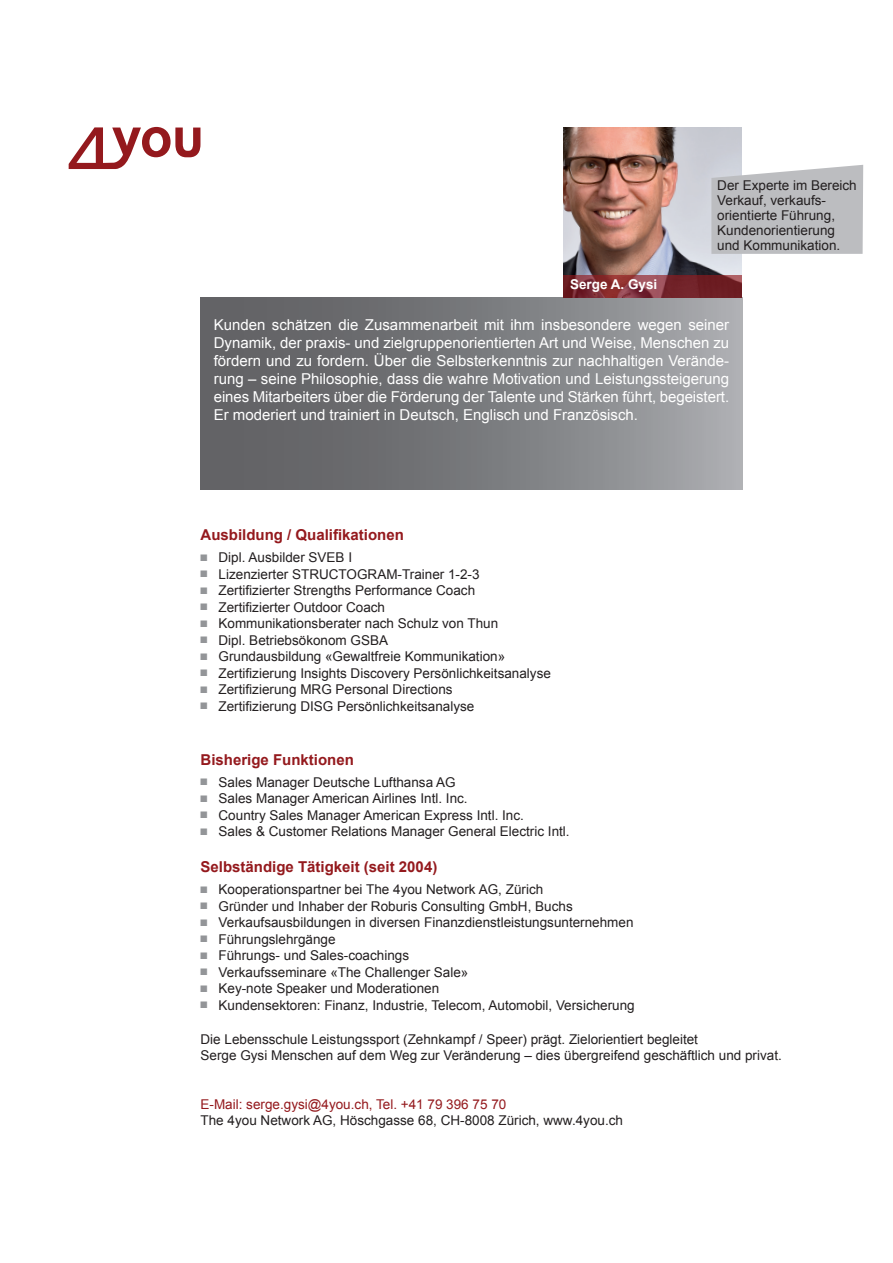
<style>
.page{position:relative;width:893px;height:1263px;background:#fff}
.page>*{position:absolute;margin:0;border:0;box-sizing:border-box;transform-origin:0 0}
.t1{font:15px/18px "Arial";color:#fff;text-align:justify}
.t2{font:700 15px "Arial";color:#94191d}
.t3{font:13.5px/16.5px "Arial";color:#231f20}
.t4{font:13.5px "Arial";color:#94191d}
.t5{font:700 13.5px "Arial";color:#fff}
.s1{font-family:"Monotype Sorts";font-size:9px;color:#939598}
</style>
<div class="page">
<div style="left:201px;top:298px;width:541px;height:191px;background:linear-gradient(to right,#57575a,#a4a6a9)"></div>
<svg style="left:69px;top:127px;width:131px;height:42px"></svg>
<img style="left:563px;top:128px;width:179px;height:147px">
<svg style="left:563px;top:275px;width:179px;height:23px"></svg>
<svg style="left:711px;top:165px;width:152px;height:89px"></svg>
<p class="t5" style="left:570px;top:275px;width:89px">Serge A. Gysi</p>
<p class="t3" style="left:717px;top:178px;width:141px;line-height:15px">Der Experte im Bereich<br>Verkauf, verkaufs&shy;orientierte Führung,<br>Kundenorientierung und Kommunikation.</p>
<p class="t1" style="left:214px;top:316px;width:517px">Kunden schätzen die Zusammenarbeit mit ihm insbesondere wegen seiner Dynamik, der praxis- und zielgruppenorientierten Art und Weise, Menschen zu fördern und zu fordern. Über die Selbsterkenntnis zur nachhaltigen Verände&shy;rung – seine Philosophie, dass die wahre Motivation und Leistungssteigerung eines Mitarbeiters über die Förderung der Talente und Stärken führt, begeistert.<br>Er moderiert und trainiert in Deutsch, Englisch und Französisch.</p>
<p class="t2" style="left:201px;top:525px;width:205px">Ausbildung / Qualifikationen</p>
<p class="t3" style="left:201px;top:549px;width:352px"><span class="s1">N</span> Dipl. Ausbilder SVEB I<br><span class="s1">N</span> Lizenzierter STRUCTOGRAM-Trainer 1-2-3<br><span class="s1">N</span> Zertifizierter Strengths Performance Coach<br><span class="s1">N</span> Zertifizierter Outdoor Coach<br><span class="s1">N</span> Kommunikationsberater nach Schulz von Thun<br><span class="s1">N</span> Dipl. Betriebsökonom GSBA<br><span class="s1">N</span> Grundausbildung «Gewaltfreie Kommunikation»<br><span class="s1">N</span> Zertifizierung Insights Discovery Persönlichkeitsanalyse <span class="s1">N</span> Zertifizierung MRG Personal Directions<br><span class="s1">N</span> Zertifizierung DISG Persönlichkeitsanalyse</p>
<p class="t2" style="left:201px;top:750px;width:155px">Bisherige Funktionen</p>
<p class="t3" style="left:201px;top:774px;width:371px"><span class="s1">N</span> Sales Manager Deutsche Lufthansa AG<br><span class="s1">N</span> Sales Manager American Airlines Intl. Inc.<br><span class="s1">N</span> Country Sales Manager American Express Intl. Inc.<br><span class="s1">N</span> Sales &amp; Customer Relations Manager General Electric Intl.</p>
<p class="t2" style="left:201px;top:857px;width:238px">Selbständige Tätigkeit (seit 2004)</p>
<p class="t3" style="left:201px;top:881px;width:436px"><span class="s1">N</span> Kooperationspartner bei The 4you Network AG, Zürich<br><span class="s1">N</span> Gründer und Inhaber der Roburis Consulting GmbH, Buchs<br><span class="s1">N</span> Verkaufsausbildungen in diversen Finanzdienstleistungsunternehmen <span class="s1">N</span> Führungslehrgänge<br><span class="s1">N</span> Führungs- und Sales-coachings<br><span class="s1">N</span> Verkaufsseminare «The Challenger Sale»<br><span class="s1">N</span> Key-note Speaker und Moderationen<br><span class="s1">N</span> Kundensektoren: Finanz, Industrie, Telecom, Automobil, Versicherung</p>
<p class="t3" style="left:201px;top:1031px;width:583px">Die Lebensschule Leistungssport (Zehnkampf / Speer) prägt. Zielorientiert begleitet<br>Serge Gysi Menschen auf dem Weg zur Veränderung – dies übergreifend geschäftlich und privat.</p>
<p class="t4" style="left:201px;top:1095px;width:307px">E-Mail: serge.gysi@4you.ch, Tel. +41 79 396 75 70</p>
<p class="t3" style="left:201px;top:1112px;width:424px">The 4you Network AG, Höschgasse 68, CH-8008 Zürich, www.4you.ch</p>
</div>
